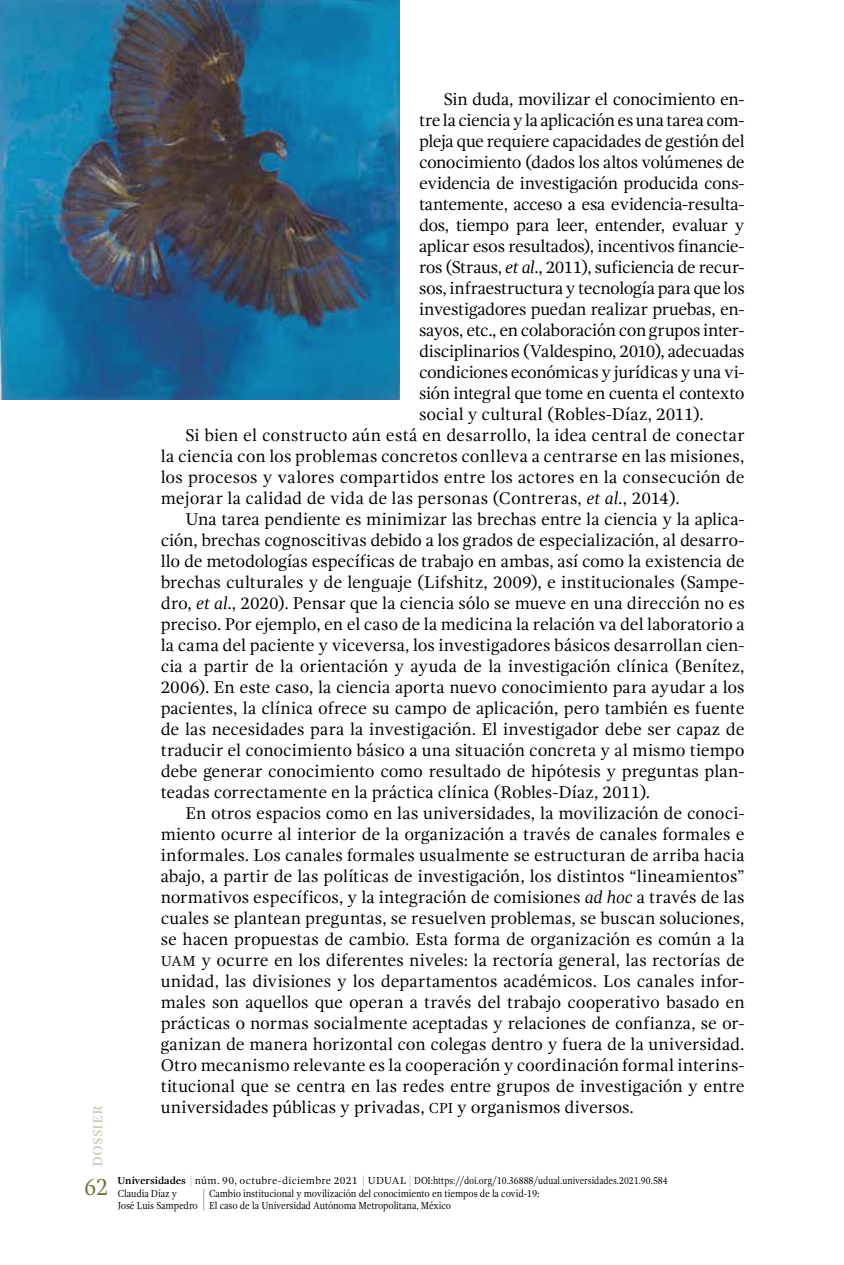
<style>
.page{position:relative;width:844px;height:1265px;background:#fff}
.page>*{position:absolute;margin:0;border:0;box-sizing:border-box;transform-origin:0 0}
.t1{font:24.5px "Gandhi Serif";color:#78703c;scale:.9 1}
.t2{font:17.5px "Gandhi Serif";letter-spacing:-.005em;color:#000}
.t3{font:17.5px "Gandhi Serif";letter-spacing:-.025em;color:#000}
.t4{font:17.5px "Gandhi Serif";letter-spacing:-.03em;color:#000}
.t5{font:17.5px "Gandhi Serif";letter-spacing:-.045em;color:#000}
.t6{font:17.5px "Gandhi Serif";color:#c9c6b1}
.t7{font:10.5px/12.6px "Gandhi Serif";letter-spacing:-.005em;color:#000;scale:.9 1}
.t8{font:10.5px "Gandhi Serif";letter-spacing:-.005em;color:#000}
.s1{font-style:italic}
.s2{font-size:14.88px}
.s3{font-weight:700}
.s4{color:#aea98a}
</style>
<div class="page">
<svg style="left:203px;top:1189px;width:1px;height:22px"></svg>
<img style="left:0;top:0;width:399px;height:399px">
<p class="t6" style="left:86px;top:1167px;width:63px;rotate:-90deg">dossier</p>
<h1 class="t1" style="left:84px;top:1173px;width:28px">62</h1>
<p class="t2" style="left:444px;top:89px;width:302px">Sin duda, movilizar el conocimiento en-</p>
<p class="t2" style="left:419px;top:110px;width:327px">tre la ciencia y la aplicación es una tarea com-</p>
<p class="t3" style="left:419px;top:131px;width:327px">pleja que requiere capacidades de gestión del</p>
<p class="t2" style="left:419px;top:152px;width:327px">conocimiento (dados los altos volúmenes de</p>
<p class="t2" style="left:419px;top:173px;width:327px">evidencia de investigación producida cons-</p>
<p class="t3" style="left:419px;top:194px;width:327px">tantemente, acceso a esa evidencia-resulta-</p>
<p class="t3" style="left:419px;top:215px;width:327px">dos, tiempo para leer, entender, evaluar y</p>
<p class="t2" style="left:419px;top:236px;width:327px">aplicar esos resultados), incentivos financie-</p>
<p class="t4" style="left:419px;top:257px;width:327px">ros (Straus, <span class="s1">et al</span>., 2011), suficiencia de recur-</p>
<p class="t2" style="left:419px;top:278px;width:327px">sos, infraestructura y tecnología para que los</p>
<p class="t2" style="left:419px;top:299px;width:327px">investigadores puedan realizar pruebas, en-</p>
<p class="t2" style="left:419px;top:320px;width:327px">sayos, etc., en colaboración con grupos inter-</p>
<p class="t5" style="left:419px;top:341px;width:327px">disciplinarios (Valdespino, 2010), adecuadas</p>
<p class="t2" style="left:419px;top:362px;width:327px">condiciones económicas y jurídicas y una vi-</p>
<p class="t3" style="left:419px;top:383px;width:327px">sión integral que tome en cuenta el contexto</p>
<p class="t2" style="left:419px;top:404px;width:286px">social y cultural (Robles-Díaz, 2011).</p>
<p class="t2" style="left:185px;top:425px;width:560px">Si bien el constructo aún está en desarrollo, la idea central de conectar</p>
<p class="t2" style="left:161px;top:446px;width:585px">la ciencia con los problemas concretos conlleva a centrarse en las misiones,</p>
<p class="t2" style="left:161px;top:467px;width:585px">los procesos y valores compartidos entre los actores en la consecución de</p>
<p class="t2" style="left:161px;top:488px;width:520px">mejorar la calidad de vida de las personas (Contreras, <span class="s1">et al.</span>, 2014).</p>
<p class="t2" style="left:185px;top:509px;width:560px">Una tarea pendiente es minimizar las brechas entre la ciencia y la aplica-</p>
<p class="t2" style="left:161px;top:530px;width:585px">ción, brechas cognoscitivas debido a los grados de especialización, al desarro-</p>
<p class="t2" style="left:161px;top:551px;width:585px">llo de metodologías específicas de trabajo en ambas, así como la existencia de</p>
<p class="t2" style="left:161px;top:572px;width:585px">brechas culturales y de lenguaje (Lifshitz, 2009), e institucionales (Sampe-</p>
<p class="t2" style="left:161px;top:593px;width:585px">dro, <span class="s1">et al.</span>, 2020). Pensar que la ciencia sólo se mueve en una dirección no es</p>
<p class="t2" style="left:161px;top:614px;width:585px">preciso. Por ejemplo, en el caso de la medicina la relación va del laboratorio a</p>
<p class="t2" style="left:161px;top:635px;width:585px">la cama del paciente y viceversa, los investigadores básicos desarrollan cien-</p>
<p class="t2" style="left:161px;top:656px;width:585px">cia a partir de la orientación y ayuda de la investigación clínica (Benítez,</p>
<p class="t2" style="left:161px;top:677px;width:585px">2006). En este caso, la ciencia aporta nuevo conocimiento para ayudar a los</p>
<p class="t2" style="left:161px;top:698px;width:585px">pacientes, la clínica ofrece su campo de aplicación, pero también es fuente</p>
<p class="t2" style="left:161px;top:719px;width:585px">de las necesidades para la investigación. El investigador debe ser capaz de</p>
<p class="t2" style="left:161px;top:740px;width:585px">traducir el conocimiento básico a una situación concreta y al mismo tiempo</p>
<p class="t2" style="left:161px;top:761px;width:585px">debe generar conocimiento como resultado de hipótesis y preguntas plan-</p>
<p class="t2" style="left:161px;top:782px;width:491px">teadas correctamente en la práctica clínica (Robles-Díaz, 2011).</p>
<p class="t2" style="left:185px;top:803px;width:560px">En otros espacios como en las universidades, la movilización de conoci-</p>
<p class="t2" style="left:161px;top:824px;width:585px">miento ocurre al interior de la organización a través de canales formales e</p>
<p class="t2" style="left:161px;top:845px;width:585px">informales. Los canales formales usualmente se estructuran de arriba hacia</p>
<p class="t2" style="left:161px;top:866px;width:585px">abajo, a partir de las políticas de investigación, los distintos “lineamientos”</p>
<p class="t2" style="left:161px;top:887px;width:585px">normativos específicos, y la integración de comisiones <span class="s1">ad hoc</span> a través de las</p>
<p class="t2" style="left:161px;top:908px;width:585px">cuales se plantean preguntas, se resuelven problemas, se buscan soluciones,</p>
<p class="t2" style="left:161px;top:929px;width:585px">se hacen propuestas de cambio. Esta forma de organización es común a la</p>
<p class="t2" style="left:161px;top:950px;width:585px"><span class="s2">UAM</span> y ocurre en los diferentes niveles: la rectoría general, las rectorías de</p>
<p class="t2" style="left:161px;top:971px;width:585px">unidad, las divisiones y los departamentos académicos. Los canales infor-</p>
<p class="t2" style="left:161px;top:992px;width:585px">males son aquellos que operan a través del trabajo cooperativo basado en</p>
<p class="t2" style="left:161px;top:1013px;width:585px">prácticas o normas socialmente aceptadas y relaciones de confianza, se or-</p>
<p class="t2" style="left:161px;top:1034px;width:585px">ganizan de manera horizontal con colegas dentro y fuera de la universidad.</p>
<p class="t2" style="left:161px;top:1055px;width:585px">Otro mecanismo relevante es la cooperación y coordinación formal interins-</p>
<p class="t2" style="left:161px;top:1076px;width:585px">titucional que se centra en las redes entre grupos de investigación y entre</p>
<p class="t2" style="left:161px;top:1097px;width:474px">universidades públicas y privadas, <span class="s2">CPI</span> y organismos diversos.</p>
<p class="t8" style="left:118px;top:1175px;width:551px"><span class="s3">Universidades</span> <span class="s4">|</span> núm. 90, octubre-diciembre 2021 <span class="s4">|</span> UDUAL <span class="s4">|</span> DOI:https://doi.org/10.36888/udual.universidades.2021.90.584</p>
<p class="t7" style="left:118px;top:1187px;width:90px">Claudia Díaz y<br>José Luis Sampedro</p>
<p class="t7" style="left:209px;top:1187px;width:368px">Cambio institucional y movilización del conocimiento en tiempos de la covid-19:<br>El caso de la Universidad Autónoma Metropolitana, México</p>
</div>
